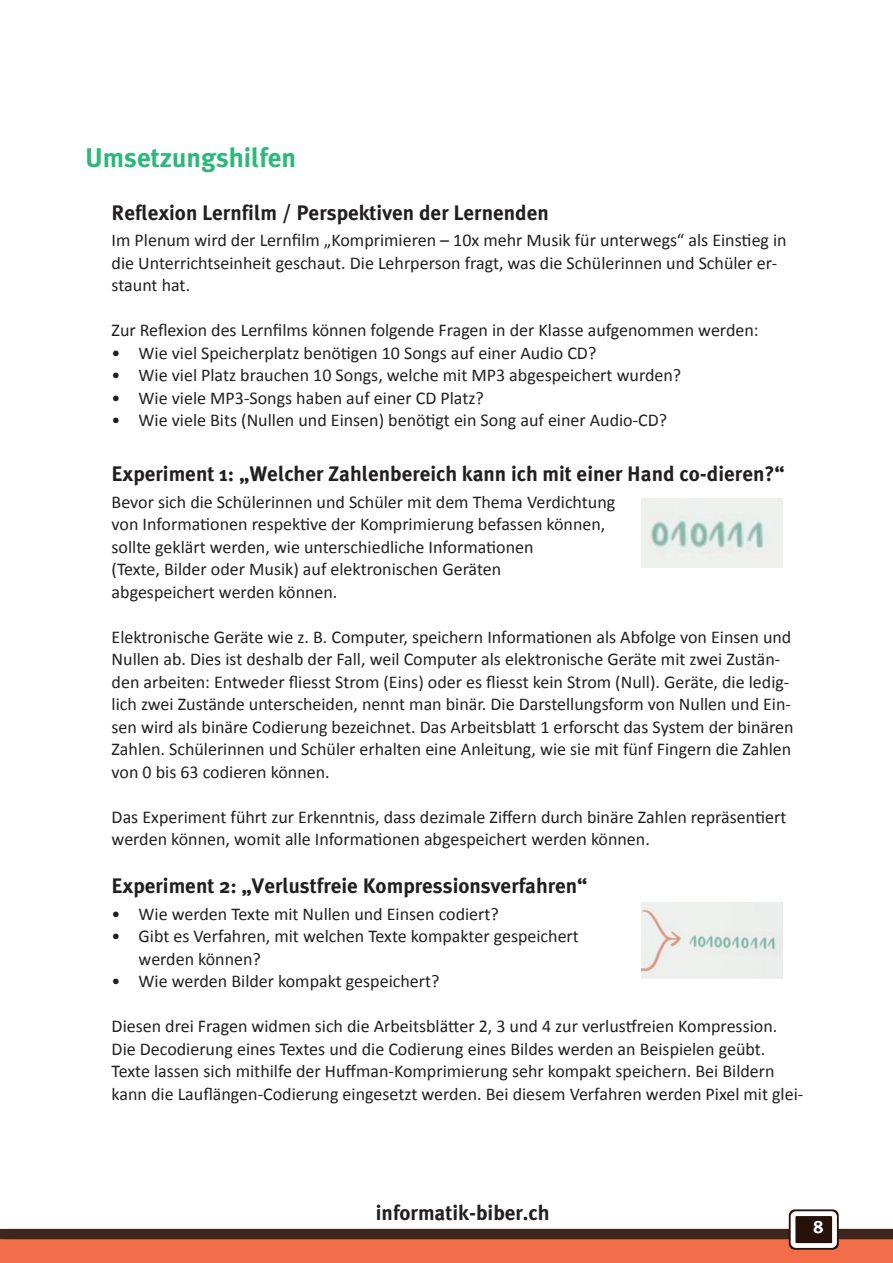
<style>
.page{position:relative;width:893px;height:1263px;background:#fff}
.page>*{position:absolute;margin:0;border:0;box-sizing:border-box;transform-origin:0 0}
.t1{font:700 27px "Meta Mobi";color:#2cb77d}
.t2{font:700 21px "Meta Mobi";color:#231f20}
.t3{font:18px/22.5px "Calibri";color:#231f20}
.t4{font:700 18px "Meta Mobi";color:#fff}
</style>
<div class="page">
<div style="left:0;top:1234px;width:893px;height:29px;background:#f36e48"></div>
<div style="left:0;top:1229px;width:893px;height:10px;background:#3d261b"></div>
<div style="left:789px;top:1209px;width:50px;height:41px;background:#26110b;border-radius:6px"></div>
<div style="left:791px;top:1211px;width:46px;height:37px;border:5px solid #fff;border-radius:3px"></div>
<img style="left:642px;top:903px;width:140px;height:75px">
<img style="left:642px;top:499px;width:140px;height:68px">
<h1 class="t1" style="left:85px;top:142px;width:213px">Umsetzungshilfen</h1>
<p class="t2" style="left:112px;top:200px;width:439px">Reflexion Lernfilm / Perspektiven der Lernenden</p>
<p class="t3" style="left:112px;top:229px;width:677px">Im Plenum wird der Lernfilm „Komprimieren – 10x mehr Musik für unterwegs“ als Einstieg in die Unterrichtseinheit geschaut. Die Lehrperson fragt, was die Schülerinnen und Schüler er&shy;staunt hat.</p>
<p class="t3" style="left:112px;top:319px;width:649px">Zur Reflexion des Lernfilms können folgende Fragen in der Klasse aufgenommen werden:</p>
<p class="t3" style="left:112px;top:342px;width:486px">• Wie viel Speicherplatz benötigen 10 Songs auf einer Audio CD?</p>
<p class="t3" style="left:112px;top:364px;width:571px">• Wie viel Platz brauchen 10 Songs, welche mit MP3 abgespeichert wurden?</p>
<p class="t3" style="left:112px;top:387px;width:374px">• Wie viele MP3-Songs haben auf einer CD Platz?</p>
<p class="t3" style="left:112px;top:409px;width:557px">• Wie viele Bits (Nullen und Einsen) benötigt ein Song auf einer Audio-CD?</p>
<p class="t2" style="left:112px;top:462px;width:675px">Experiment 1: „Welcher Zahlenbereich kann ich mit einer Hand co-dieren?“</p>
<p class="t3" style="left:112px;top:491px;width:505px">Bevor sich die Schülerinnen und Schüler mit dem Thema Verdichtung von Informationen respektive der Komprimierung befassen können, sollte geklärt werden, wie unterschiedliche Informationen<br>(Texte, Bilder oder Musik) auf elektronischen Geräten<br>abgespeichert werden können.</p>
<p class="t3" style="left:112px;top:626px;width:683px">Elektronische Geräte wie z. B. Computer, speichern Informationen als Abfolge von Einsen und Nullen ab. Dies ist deshalb der Fall, weil Computer als elektronische Geräte mit zwei Zustän&shy;den arbeiten: Entweder fliesst Strom (Eins) oder es fliesst kein Strom (Null). Geräte, die ledig&shy;lich zwei Zustände unterscheiden, nennt man binär. Die Darstellungsform von Nullen und Ein&shy;sen wird als binäre Codierung bezeichnet. Das Arbeitsblatt 1 erforscht das System der binären Zahlen. Schülerinnen und Schüler erhalten eine Anleitung, wie sie mit fünf Fingern die Zahlen von 0 bis 63 codieren können.</p>
<p class="t3" style="left:112px;top:806px;width:676px">Das Experiment führt zur Erkenntnis, dass dezimale Ziffern durch binäre Zahlen repräsentiert werden können, womit alle Informationen abgespeichert werden können.</p>
<p class="t2" style="left:112px;top:874px;width:477px">Experiment 2: „Verlustfreie Kompressionsverfahren“</p>
<p class="t3" style="left:112px;top:903px;width:389px">• Wie werden Texte mit Nullen und Einsen codiert?</p>
<p class="t3" style="left:139px;top:925px;width:442px;text-indent:-27px">• Gibt es Verfahren, mit welchen Texte kompakter gespeichert werden können?</p>
<p class="t3" style="left:112px;top:970px;width:329px">• Wie werden Bilder kompakt gespeichert?</p>
<p class="t3" style="left:112px;top:1015px;width:693px">Diesen drei Fragen widmen sich die Arbeitsblätter 2, 3 und 4 zur verlustfreien Kompression.<br>Die Decodierung eines Textes und die Codierung eines Bildes werden an Beispielen geübt.<br>Texte lassen sich mithilfe der Huffman-Komprimierung sehr kompakt speichern. Bei Bildern kann die Lauflängen-Codierung eingesetzt werden. Bei diesem Verfahren werden Pixel mit glei-</p>
<p class="t2" style="left:376px;top:1200px;width:175px">informatik-biber.ch</p>
<p class="t4" style="left:813px;top:1217px;width:12px">8</p>
</div>
